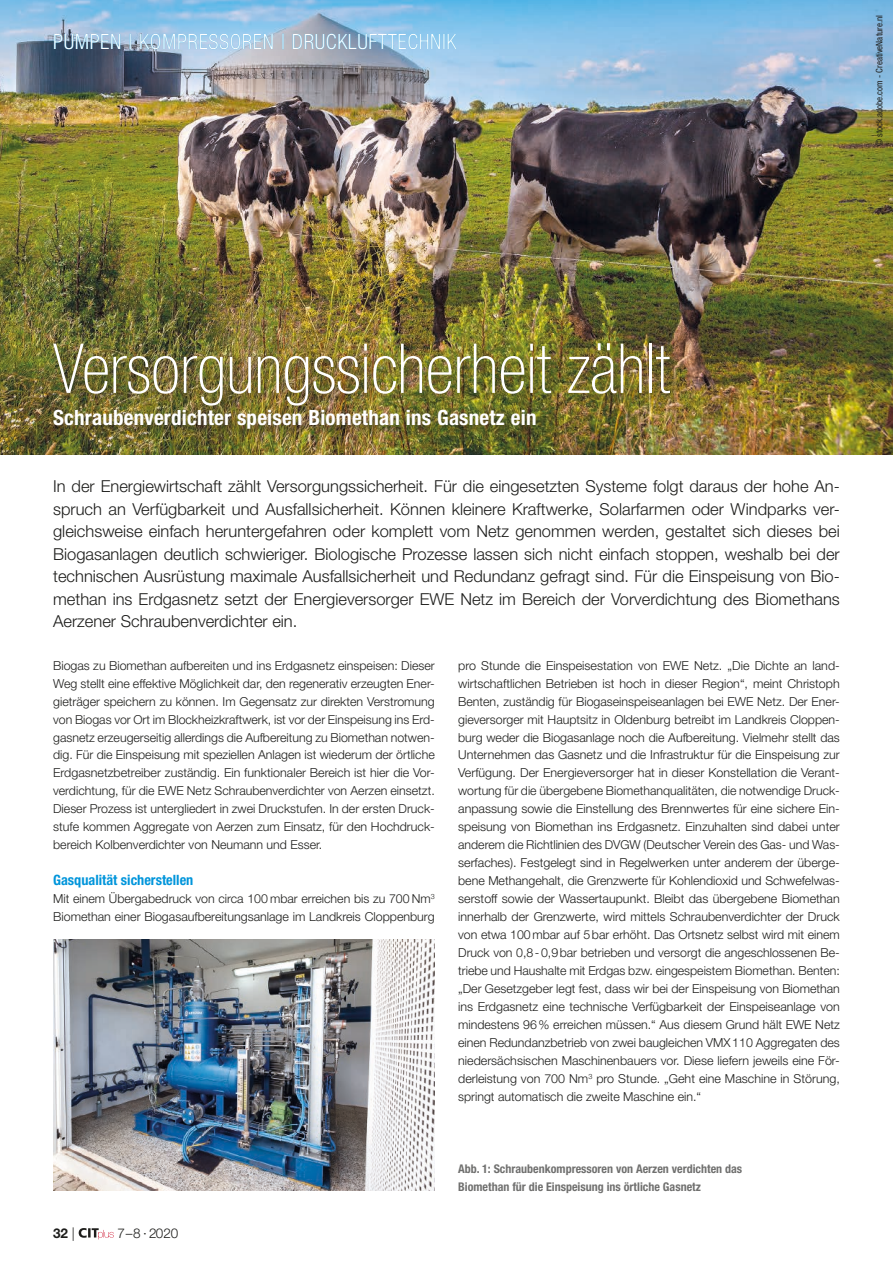
<style>
.page{position:relative;width:893px;height:1263px;background:#fff}
.page>*{position:absolute;margin:0;border:0;box-sizing:border-box;transform-origin:0 0}
.t1{font:100 condensed 69px "Helvetica Neue LT Std";color:#fff}
.t2{font:700 condensed 21px "Helvetica Neue LT Std";letter-spacing:.01em;color:#fff}
.t3{font:300 condensed 21px "Helvetica Neue LT Std";letter-spacing:.025em;color:#fff}
.t4{font:300 16.5px/22.5px "Helvetica Neue LT Std";color:#1d1d1b;text-align:justify}
.t5{font:700 condensed 14.25px "Helvetica Neue LT Std";color:#0095db}
.t6{font:300 13.5px "Helvetica Neue LT Std";color:#1d1d1b}
.t7{font:700 13.5px "Helvetica Neue LT Std";color:#1d1d1b}
.t8{font:300 12.3px/18px "Helvetica Neue LT Std";color:#1d1d1b;text-align:justify}
.t9{font:700 condensed 12px/18px "Helvetica Neue LT Std";color:#70706f}
.t10{font:condensed 9px "Helvetica Neue LT Std";color:#1d1d1b}
.s1{color:#0095db}
.s2{font-weight:300}
</style>
<div class="page">
<img style="left:0;top:0;width:893px;height:454px">
<div style="left:50px;top:340px;width:632px;height:101px;background:#1d1d1b;opacity:.6"></div>
<img style="left:53px;top:939px;width:382px;height:252px">
<svg style="left:79px;top:1228px;width:35px;height:11px"></svg>
<h2 class="t3" style="left:53px;top:29px;width:399px"><span class="s1">PUM</span>PEN | KOMPRESSOREN | DRUCKLUFTTECHNI K</h2>
<p class="t10" style="left:874px;top:146px;width:133px;rotate:-90deg">© stock.adobe.com - CreativeNature.nl</p>
<h1 class="t1" style="left:53px;top:330px;width:618px">Versorgungssicherheit zählt</h1>
<h2 class="t2" style="left:53px;top:405px;width:485px">Schraubenverdichter speisen Biomethan ins Gasnetz ein</h2>
<p class="t4" style="left:53px;top:475px;width:788px">In der Energiewirtschaft zählt Versorgungssicherheit. Für die eingesetzten Systeme folgt daraus der hohe An&shy;spruch an Verfügbarkeit und Ausfallsicherheit. Können kleinere Kraftwerke, Solarfarmen oder Windparks ver&shy;gleichsweise einfach heruntergefahren oder komplett vom Netz genommen werden, gestaltet sich dieses bei Biogasanlagen deutlich schwieriger. Biologische Prozesse lassen sich nicht einfach stoppen, weshalb bei der technischen Ausrüstung maximale Ausfallsicherheit und Redundanz gefragt sind. Für die Einspeisung von Bio&shy;methan ins Erdgasnetz setzt der Energieversorger EWE Netz im Bereich der Vorverdichtung des Biomethans Aerzener Schraubenverdichter ein.</p>
<p class="t8" style="left:53px;top:656px;width:383px">Biogas zu Biomethan aufbereiten und ins Erdgasnetz einspeisen: Dieser Weg stellt eine effektive Möglichkeit dar, den regenerativ erzeugten Ener&shy;gieträger speichern zu können. Im Gegensatz zur direkten Verstromung von Biogas vor Ort im Blockheizkraftwerk, ist vor der Einspeisung ins Erd&shy;gasnetz erzeugerseitig allerdings die Aufbereitung zu Biomethan notwen&shy;dig. Für die Einspeisung mit speziellen Anlagen ist wiederum der örtliche Erdgasnetzbetreiber zuständig. Ein funktionaler Bereich ist hier die Vor&shy;verdichtung, für die EWE Netz Schraubenverdichter von Aerzen einsetzt.<br>Dieser Prozess ist untergliedert in zwei Druckstufen. In der ersten Druck&shy;stufe kommen Aggregate von Aerzen zum Einsatz, für den Hochdruck&shy;bereich Kolbenverdichter von Neumann und Esser.</p>
<p class="t5" style="left:53px;top:871px;width:142px">Gasqualität sicherstellen</p>
<p class="t8" style="left:53px;top:889px;width:383px">Mit einem Übergabedruck von circa 100 mbar erreichen bis zu 700 Nm<sup>3<br></sup>Biomethan einer Biogasaufbereitungsanlage im Landkreis Cloppenburg</p>
<p class="t8" style="left:458px;top:656px;width:383px">pro Stunde die Einspeisestation von EWE Netz. „Die Dichte an land&shy;wirtschaftlichen Betrieben ist hoch in dieser Region“, meint Christoph Benten, zuständig für Biogaseinspeiseanlagen bei EWE Netz. Der Ener&shy;gieversorger mit Hauptsitz in Oldenburg betreibt im Landkreis Cloppen&shy;burg weder die Biogasanlage noch die Aufbereitung. Vielmehr stellt das Unternehmen das Gasnetz und die Infrastruktur für die Einspeisung zur Verfügung. Der Energieversorger hat in dieser Konstellation die Verant&shy;wortung für die übergebene Biomethanqualitäten, die notwendige Druck&shy;anpassung sowie die Einstellung des Brennwertes für eine sichere Ein&shy;speisung von Biomethan ins Erdgasnetz. Einzuhalten sind dabei unter anderem die Richtlinien des DVGW (Deutscher Verein des Gas- und Was&shy;serfaches). Festgelegt sind in Regelwerken unter anderem der überge&shy;bene Methangehalt, die Grenzwerte für Kohlendioxid und Schwefelwas&shy;serstoff sowie der Wassertaupunkt. Bleibt das übergebene Biomethan innerhalb der Grenzwerte, wird mittels Schraubenverdichter der Druck von etwa 100mbar auf 5bar erhöht. Das Ortsnetz selbst wird mit einem Druck von 0,8-0,9bar betrieben und versorgt die angeschlossenen Be&shy;triebe und Haushalte mit Erdgas bzw. eingespeistem Biomethan. Benten: „Der Gesetzgeber legt fest, dass wir bei der Einspeisung von Biomethan ins Erdgasnetz eine technische Verfügbarkeit der Einspeiseanlage von mindestens 96% erreichen müssen.“ Aus diesem Grund hält EWE Netz einen Redundanzbetrieb von zwei baugleichen VMX110 Aggregaten des niedersächsischen Maschinenbauers vor. Diese liefern jeweils eine För&shy;derleistung von 700 Nm<sup>3</sup> pro Stunde. „Geht eine Maschine in Störung, springt automatisch die zweite Maschine ein.“</p>
<p class="t7" style="left:53px;top:1224px;width:23px">32 <span class="s2">|</span></p>
<p class="t6" style="left:118px;top:1224px;width:62px">7–8 · 2020</p>
<p class="t9" style="left:458px;top:1159px;width:286px">Abb. 1: Schraubenkompressoren von Aerzen verdichten das<br>Biomethan für die Einspeisung ins örtliche Gasnetz</p>
</div>
